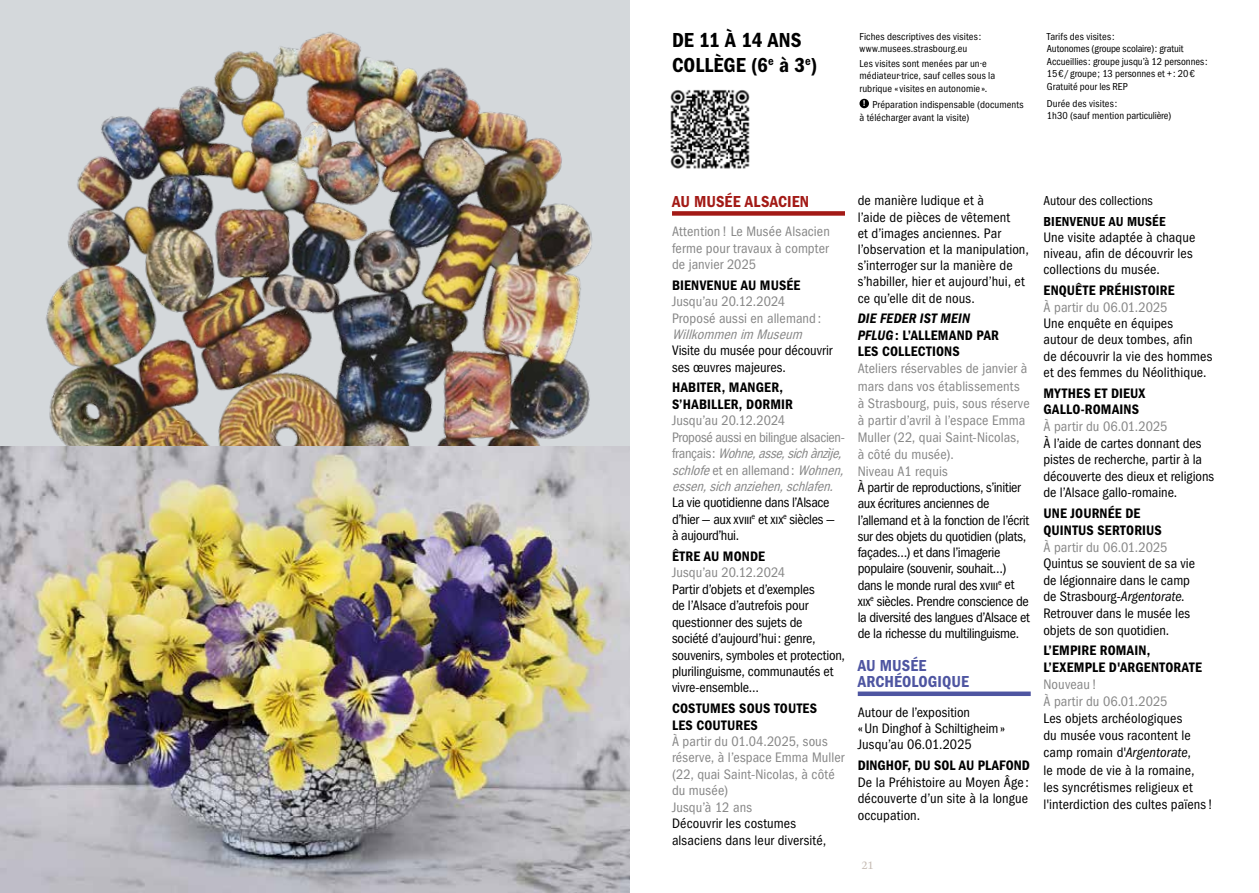
<style>
.page{position:relative;width:1259px;height:893px;background:#fff}
.page>*{position:absolute;margin:0;border:0;box-sizing:border-box;transform-origin:0 0}
.t1{font:21px/25.2px "Franklin Gothic LT Pro Cn Dm";color:#000}
.t2{font:16.5px/16.5px "Franklin Gothic LT Pro Cn Dm";letter-spacing:.005em;color:#4e55a1}
.t3{font:16.5px "Franklin Gothic LT Pro Cn Dm";letter-spacing:.005em;color:#a31a16}
.t4{font:condensed 14.25px/16.5px "Franklin Gothic LT Pro";color:#000}
.t5{font:condensed 14.25px/16.5px "Franklin Gothic LT Pro";letter-spacing:.005em;color:#878787}
.t6{font:condensed 14.25px/16.2px "Franklin Gothic LT Pro";letter-spacing:-.025em;color:#000}
.t7{font:14.25px/16.5px "Franklin Gothic LT Pro Cn Dm";letter-spacing:.01em;color:#000}
.t8{font:condensed 14.25px/16.4px "Franklin Gothic LT Pro";letter-spacing:-.02em;color:#878787}
.t9{font:italic condensed 14.25px "Franklin Gothic LT Pro";color:#878787}
.t10{font:14.25px "Franklin Gothic LT Pro Cn Dm It";letter-spacing:.015em;color:#000}
.t11{font:condensed 13.5px "Franklin Gothic LT Pro";color:#000}
.t12{font:13.5px "Franklin Gothic LT Pro Cn Dm";letter-spacing:.01em;color:#000}
.t13{font:12px "Arnhem Blond";color:#c7bdb5}
.t14{font:condensed 10.5px/12.6px "Franklin Gothic LT Pro";letter-spacing:.01em;color:#000}
.s1{font-style:italic}
.s2{font-family:"Franklin Gothic LT Pro Cn Dm It"}
</style>
<div class="page">
<div style="left:672px;top:211px;width:173px;height:5px;background:#a31a16"></div>
<div style="left:857px;top:691px;width:173px;height:5px;background:#4e55a1"></div>
<div style="left:859px;top:99px;width:10px;height:9px;background:#000;border-radius:50%"></div>
<img style="left:670px;top:89px;width:80px;height:80px">
<img style="left:0;top:0;width:624px;height:446px">
<img style="left:0;top:446px;width:629px;height:447px">
<h1 class="t1" style="left:672px;top:27px;width:147px">DE 11 À 14 ANS<br>COLLÈGE (6<sup>e</sup> à 3<sup>e</sup>)</h1>
<p class="t14" style="left:859px;top:30px;width:123px">Fiches descriptives des visites: www.musees.strasbourg.eu</p>
<p class="t14" style="left:859px;top:57px;width:137px">Les visites sont menées par un·e médiateur·trice, sauf celles sous la rubrique «visites en autonomie».</p>
<p class="t14" style="left:859px;top:99px;width:166px;text-indent:3px"><sup>!</sup> Préparation indispensable (documents à télécharger avant la visite)</p>
<p class="t14" style="left:1047px;top:30px;width:162px">Tarifs des visites:<br>Autonomes (groupe scolaire): gratuit<br>Accueillies: groupe jusqu’à 12 personnes:<br>15€/groupe; 13 personnes et +: 20€<br>Gratuité pour les REP</p>
<p class="t14" style="left:1047px;top:97px;width:126px">Durée des visites:<br>1h30 (sauf mention particulière)</p>
<p class="t3" style="left:672px;top:192px;width:139px">AU MUSÉE ALSACIEN</p>
<p class="t5" style="left:672px;top:223px;width:159px;text-align:justify">Attention ! Le Musée Alsacien ferme pour travaux à compter de janvier 2025</p>
<p class="t7" style="left:672px;top:277px;width:130px">BIENVENUE AU MUSÉE</p>
<p class="t5" style="left:672px;top:293px;width:151px">Jusqu’au 20.12.2024<br>Proposé aussi en allemand :</p>
<p class="t9" style="left:672px;top:326px;width:136px">Willkommenim Museum</p>
<p class="t4" style="left:672px;top:342px;width:162px">Visite du musée pour découvrir ses œuvres majeures.</p>
<p class="t7" style="left:672px;top:380px;width:122px">HABITER, MANGER,<br>S’HABILLER, DORMIR</p>
<p class="t8" style="left:672px;top:413px;width:177px">Jusqu’au 20.12.2024<br>Proposé aussi en bilingue alsacien&shy;f r a n ç a i s : <span class="s1">Wohne,asse,sichànzìje, schlofe</span>e t e n a l l e m a n d : <span class="s1">Wohnen, essen,sichanziehen,schlafen.</span></p>
<p class="t6" style="left:672px;top:495px;width:164px">La vie quotidienne dans l’Alsace d’hier — aux xviii<sup>e</sup> et xix<sup>e</sup> siècles — à aujourd’hui.</p>
<p class="t7" style="left:672px;top:548px;width:95px">ÊTRE AU MONDE</p>
<p class="t5" style="left:672px;top:565px;width:115px">Jusqu’au 20.12.2024</p>
<p class="t4" style="left:672px;top:581px;width:174px">Partir d’objets et d’exemples<br>de l’Alsace d’autrefois pour questionner des sujets de<br>société d’aujourd’hui: genre, souvenirs, symboles et protection, plurilinguisme, communautés et vivre-ensemble…</p>
<p class="t7" style="left:672px;top:700px;width:146px">COSTUMES SOUS TOUTES<br>LES COUTURES</p>
<p class="t5" style="left:672px;top:733px;width:174px">À partir du 01.04.2025, sous réserve, à l’espace Emma Muller (22, quai Saint-Nicolas, à côté du musée)<br>Jusqu’à 12 ans</p>
<p class="t4" style="left:672px;top:815px;width:156px">Découvrir les costumes alsaciens dans leur diversité,</p>
<p class="t4" style="left:857px;top:193px;width:173px">de manière ludique et à<br>l’aide de pièces de vêtement<br>et d’images anciennes. Par l’observation et la manipulation, s’interroger sur la manière de s’habiller, hier et aujourd’hui, et ce qu’elle dit de nous.</p>
<p class="t10" style="left:857px;top:311px;width:114px">DIE FEDER IST MEIN</p>
<p class="t7" style="left:857px;top:327px;width:143px"><span class="s2">PFLUG</span>: L’ALLEMAND PAR<br>LES COLLECTIONS</p>
<p class="t5" style="left:857px;top:360px;width:173px;line-height:17.1px">Ateliers réservables de janvier à mars dans vos établissements à Strasbourg, puis, sous réserve à partir d’avril à l’espace Emma<br>Muller (22, quai Saint-Nicolas, à côté du musée).<br>Niveau A1 requis</p>
<p class="t6" style="left:857px;top:480px;width:174px">À partir de reproductions, s’initier aux écritures anciennes de l’allemand et à la fonction de l’écrit sur des objets du quotidien (plats, façades…) et dans l’imagerie populaire (souvenir, souhait…) dans le monde rural des xviii<sup>e</sup> et xix<sup>e</sup> siècles. Prendre conscience de la diversité des langues d’Alsace et de la richesse du multilinguisme.</p>
<p class="t2" style="left:857px;top:657px;width:113px">AU MUSÉE<br>ARCHÉOLOGIQUE</p>
<p class="t4" style="left:857px;top:704px;width:149px">Autour de l’exposition<br>«Un Dinghof à Schiltigheim»<br>Jusqu’au 06.01.2025</p>
<p class="t7" style="left:857px;top:757px;width:173px">DINGHOF, DU SOL AU PLAFOND</p>
<p class="t4" style="left:857px;top:774px;width:173px;text-align:justify">De la Préhistoire au Moyen Âge : découverte d’un site à la longue occupation.</p>
<p class="t13" style="left:861px;top:859px;width:14px">21</p>
<p class="t11" style="left:1043px;top:193px;width:111px">Autour des collections</p>
<p class="t12" style="left:1043px;top:213px;width:123px">BIENVENUE AU MUSÉE</p>
<p class="t4" style="left:1043px;top:229px;width:153px">Une visite adaptée à chaque niveau, afin de découvrir les collections du musée.</p>
<p class="t7" style="left:1043px;top:282px;width:133px">ENQUÊTE PRÉHISTOIRE</p>
<p class="t5" style="left:1043px;top:299px;width:126px">À partir du 06.01.2025</p>
<p class="t4" style="left:1043px;top:316px;width:170px">Une enquête en équipes<br>autour de deux tombes, afin<br>de découvrir la vie des hommes et des femmes du Néolithique.</p>
<p class="t7" style="left:1043px;top:385px;width:103px">MYTHES ET DIEUX<br>GALLO-ROMAINS</p>
<p class="t5" style="left:1043px;top:418px;width:126px">À partir du 06.01.2025</p>
<p class="t4" style="left:1043px;top:435px;width:172px">À l’aide de cartes donnant des pistes de recherche, partir à la découverte des dieux et religions de l’Alsace gallo-romaine.</p>
<p class="t7" style="left:1043px;top:505px;width:120px">UNE JOURNÉE DE<br>QUINTUS SERTORIUS</p>
<p class="t5" style="left:1043px;top:539px;width:126px">À partir du 06.01.2025</p>
<p class="t4" style="left:1043px;top:555px;width:153px">Quintus se souvient de sa vie de légionnaire dans le camp de Strasbourg-<span class="s1">Argentorate</span>.<br>Retrouver dans le musée les objets de son quotidien.</p>
<p class="t7" style="left:1043px;top:643px;width:160px">L’EMPIRE ROMAIN,<br>L’EXEMPLE D'ARGENTORATE</p>
<p class="t5" style="left:1043px;top:676px;width:126px;line-height:17.1px">Nouveau!<br>À partir du 06.01.2025</p>
<p class="t4" style="left:1043px;top:710px;width:171px;line-height:17.1px">Les objets archéologiques<br>du musée vous racontent le camp romain d'<span class="s1">Argentorate</span>,<br>le mode de vie à la romaine, les syncrétismes religieux et l'interdiction des cultes païens!</p>
</div>
